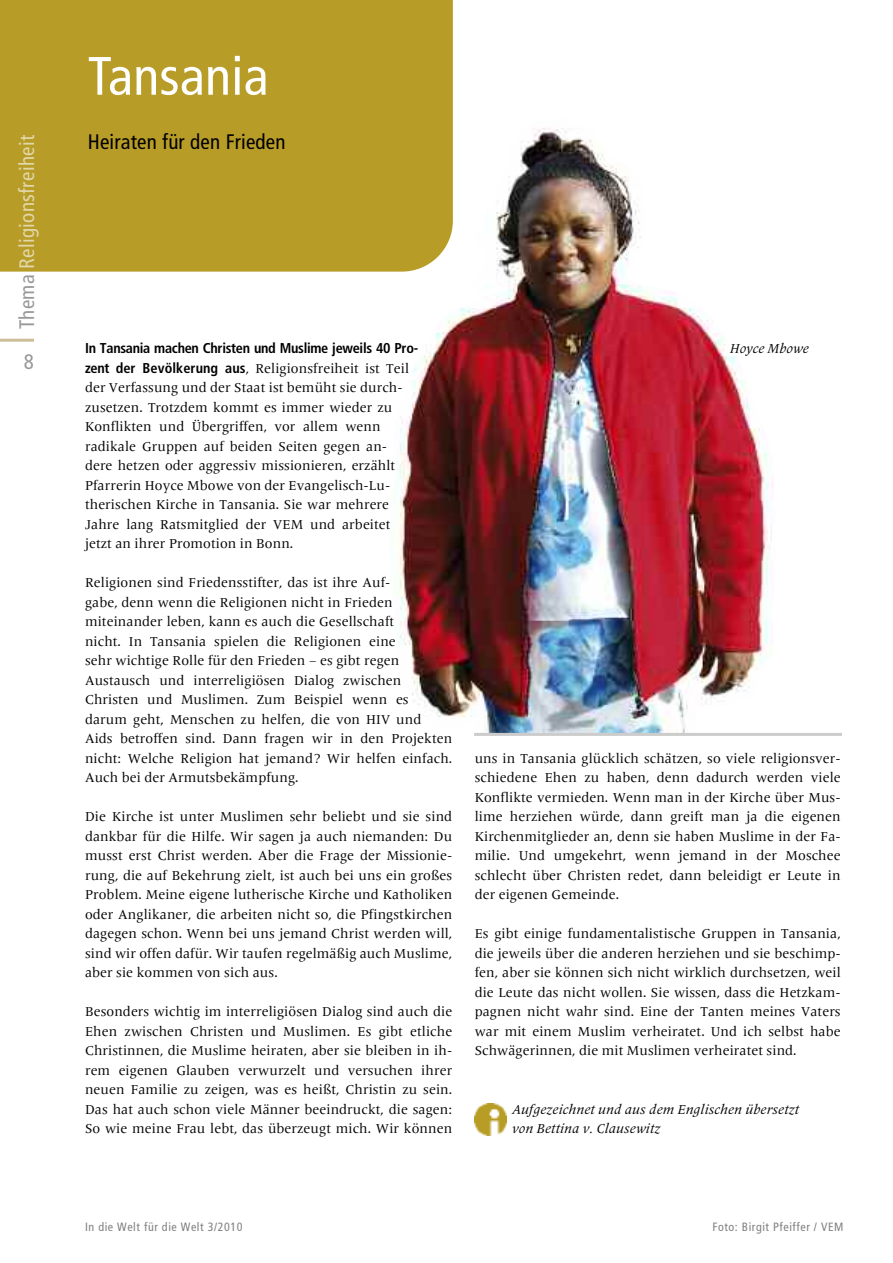
<style>
.page{position:relative;width:893px;height:1263px;background:#fff}
.page>*{position:absolute;margin:0;border:0;box-sizing:border-box;transform-origin:0 0}
.t1{font:condensed 54px "Frutiger LT Pro";letter-spacing:.005em;color:#fff}
.t2{font:condensed 21px "Frutiger LT Pro";letter-spacing:.015em;color:#e2d7a9}
.t3{font:condensed 21px "Frutiger LT Pro";letter-spacing:.01em;color:#000}
.t4{font:condensed 21px "Frutiger LT Pro";color:#999}
.t5{font:700 condensed 14.25px "Frutiger LT Pro";letter-spacing:-.02em;color:#000}
.t6{font:13.5px/19.5px "Frutiger Serif LT Pro";letter-spacing:.01em;color:#000;text-align:justify}
.t7{font:italic 13.5px/19.5px "Frutiger Serif LT Pro";letter-spacing:.01em;color:#000}
.t8{font:condensed 12px "Frutiger LT Pro";letter-spacing:.05em;color:#808080}
.s1{color:#999}
.s2{font-family:"Frutiger LT Pro";font-weight:700;font-stretch:condensed;font-size:14.25px}
</style>
<div class="page">
<div style="left:0;top:0;width:453px;height:272px;background:#b79c27"></div>
<hr style="left:0;top:339px;width:34px;height:3px;background:#cdbe99">
<img style="left:474px;top:1104px;width:32px;height:32px">
<img style="left:388px;top:116px;width:386px;height:617px">
<hr style="left:474px;top:733px;width:368px;height:3px;background:#ccc">
<h2 class="t2" style="left:20px;top:329px;width:195px;rotate:-90deg"><span class="s1">Thema</span> Religionsfreiheit</h2>
<h2 class="t4" style="left:24px;top:354px;width:12px">8</h2>
<h1 class="t1" style="left:88px;top:57px;width:182px">Tansania</h1>
<h2 class="t3" style="left:88px;top:134px;width:199px">Heiraten für den Frieden</h2>
<p class="t5" style="left:85px;top:343px;width:335px">In Tansania machen Christen und Muslime jeweils 40 Pro-</p>
<p class="t6" style="left:85px;top:360px;width:325px;text-align:left"><span class="s2">zent der Bevölkerung aus</span>, Religionsfreiheit ist Teil der Verfassung und der Staat ist bemüht sie durch&shy;zusetzen. Trotzdem kommt es immer wieder zu Konflikten und Übergriffen, vor allem wenn radikale Gruppen auf beiden Seiten gegen an&shy;dere hetzen oder aggressiv missionieren, erzählt Pfarrerin Hoyce Mbowe von der Evangelisch-Lu&shy;therischen Kirche in Tansania. Sie war mehrere Jahre lang Ratsmitglied der VEM und arbeitet jetzt an ihrer Promotion in Bonn.</p>
<p class="t6" style="left:85px;top:575px;width:369px;text-align:left">Religionen sind Friedensstifter, das ist ihre Auf-<br>gabe, denn wenn die Religionen nicht in Frieden miteinander leben, kann es auch die Gesellschaft<br>nicht. In Tansania spielen die Religionen eine<br>sehr wichtige Rolle für den Frieden – es gibt regen Austausch und interreligiösen Dialog zwischen Christen und Muslimen. Zum Beispiel wenn es darum geht, Menschen zu helfen, die von HIV und Aids betroffen sind. Dann fragen wir in den Projekten nicht: Welche Religion hat jemand? Wir helfen einfach.<br>Auch bei der Armutsbekämpfung.</p>
<p class="t6" style="left:85px;top:809px;width:369px">Die Kirche ist unter Muslimen sehr beliebt und sie sind dankbar für die Hilfe. Wir sagen ja auch niemanden: Du musst erst Christ werden. Aber die Frage der Missionie&shy;rung, die auf Bekehrung zielt, ist auch bei uns ein großes Problem. Meine eigene lutherische Kirche und Katholiken oder Anglikaner, die arbeiten nicht so, die Pfingstkirchen dagegen schon. Wenn bei uns jemand Christ werden will, sind wir offen dafür. Wir taufen regelmäßig auch Muslime, aber sie kommen von sich aus.</p>
<p class="t6" style="left:85px;top:1004px;width:369px">Besonders wichtig im interreligiösen Dialog sind auch die Ehen zwischen Christen und Muslimen. Es gibt etliche Christinnen, die Muslime heiraten, aber sie bleiben in ih&shy;rem eigenen Glauben verwurzelt und versuchen ihrer neuen Familie zu zeigen, was es heißt, Christin zu sein.<br>Das hat auch schon viele Männer beeindruckt, die sagen:<br>So wie meine Frau lebt, das überzeugt mich. Wir können</p>
<p class="t7" style="left:730px;top:341px;width:80px">Hoyce Mbowe</p>
<p class="t6" style="left:475px;top:750px;width:367px">uns in Tansania glücklich schätzen, so viele religionsver&shy;schiedene Ehen zu haben, denn dadurch werden viele Konflikte vermieden. Wenn man in der Kirche über Mus&shy;lime herziehen würde, dann greift man ja die eigenen Kirchenmitglieder an, denn sie haben Muslime in der Fa&shy;milie. Und umgekehrt, wenn jemand in der Moschee schlecht über Christen redet, dann beleidigt er Leute in der eigenen Gemeinde.</p>
<p class="t6" style="left:475px;top:926px;width:367px">Es gibt einige fundamentalistische Gruppen in Tansania, die jeweils über die anderen herziehen und sie beschimp&shy;fen, aber sie können sich nicht wirklich durchsetzen, weil die Leute das nicht wollen. Sie wissen, dass die Hetzkam&shy;pagnen nicht wahr sind. Eine der Tanten meines Vaters war mit einem Muslim verheiratet. Und ich selbst habe Schwägerinnen, die mit Muslimen verheiratet sind.</p>
<p class="t7" style="left:512px;top:1101px;width:289px">Aufgezeichnet und aus dem Englischen übersetzt von Bettina v. Clausewitz</p>
<p class="t8" style="left:85px;top:1222px;width:159px">In die Welt für die Welt 3/2010</p>
<p class="t8" style="left:712px;top:1222px;width:133px">Foto: Birgit Pfeiffer / VEM</p>
</div>
